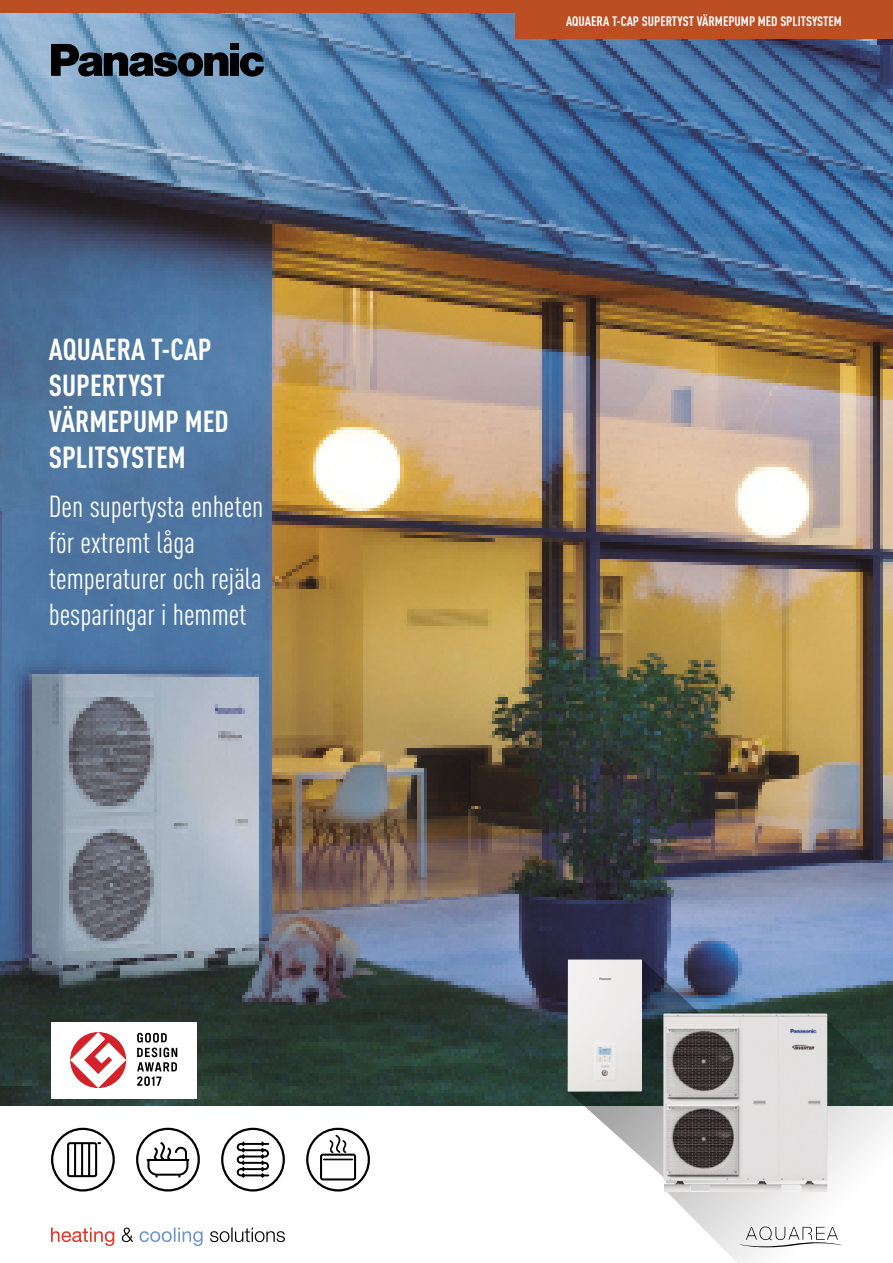
<style>
.page{position:relative;width:893px;height:1263px;background:#fff}
.page>*{position:absolute;margin:0;border:0;box-sizing:border-box;transform-origin:0 0}
.t1{font:30px/36px "DIN Cond";color:#fff}
.t2{font:700 30px/36px "DIN Cond";color:#fff}
.t3{font:700 13.5px "DIN Cond";color:#fff}
</style>
<div class="page">
<img style="left:0;top:13px;width:893px;height:1093px">
<div style="left:51px;top:1022px;width:145px;height:76px;background:#fff"></div>
<svg style="left:240px;top:52px;width:24px;height:25px"></svg>
<div style="left:230px;top:44px;width:9px;height:6px;background:#000"></div>
<div style="left:230px;top:53px;width:9px;height:23px;background:#000"></div>
<svg style="left:51px;top:44px;width:177px;height:33px;background:#3c4d5d"></svg>
<svg style="left:210px;top:1227px;width:75px;height:15px"></svg>
<svg style="left:140px;top:1227px;width:63px;height:19px"></svg>
<svg style="left:122px;top:1227px;width:11px;height:15px"></svg>
<svg style="left:51px;top:1227px;width:63px;height:19px"></svg>
<div style="left:51px;top:1128px;width:64px;height:63px;border:2px solid #000;border-radius:50%"></div>
<div style="left:67px;top:1142px;width:30px;height:35px;border:2px solid #000;border-radius:2px"></div>
<hr style="left:81px;top:1143px;width:2px;height:33px;background:#000">
<hr style="left:88px;top:1143px;width:2px;height:33px;background:#000">
<hr style="left:74px;top:1143px;width:2px;height:33px;background:#000">
<svg style="left:145px;top:1140px;width:46px;height:39px"></svg>
<div style="left:136px;top:1128px;width:64px;height:63px;border:2px solid #000;border-radius:50%"></div>
<div style="left:306px;top:1128px;width:64px;height:63px;border:2px solid #000;border-radius:50%"></div>
<hr style="left:324px;top:1158px;width:28px;height:2px;background:#000">
<div style="left:320px;top:1153px;width:36px;height:27px;border:2px solid #000;border-radius:2px"></div>
<svg style="left:328px;top:1134px;width:20px;height:21px"></svg>
<div style="left:221px;top:1128px;width:64px;height:63px;border:2px solid #000;border-radius:50%"></div>
<svg style="left:236px;top:1141px;width:34px;height:37px"></svg>
<div style="left:516px;top:0;width:377px;height:38px;background:#bc4e24"></div>
<svg style="left:568px;top:959px;width:325px;height:304px"></svg>
<img style="left:568px;top:959px;width:74px;height:132px">
<img style="left:663px;top:1013px;width:165px;height:179px">
<svg style="left:740px;top:1226px;width:102px;height:21px"></svg>
<svg style="left:70px;top:1032px;width:56px;height:56px"></svg>
<svg style="left:137px;top:1033px;width:40px;height:53px"></svg>
<div style="left:0;top:0;width:893px;height:13px;background:#bc4e24"></div>
<p class="t2" style="left:49px;top:331px;width:181px">AQUAERA T-CAP<br>SUPERTYST<br>VÄRMEPUMP MED<br>SPLITSYSTEM</p>
<p class="t1" style="left:49px;top:488px;width:216px">Den supertysta enheten för extremt låga temperaturer och rejäla besparingar i hemmet</p>
<p class="t3" style="left:566px;top:13px;width:277px">AQUAERA T-CAP SUPERTYST VÄRMEPUMP MED SPLITSYSTEM</p>
</div>
